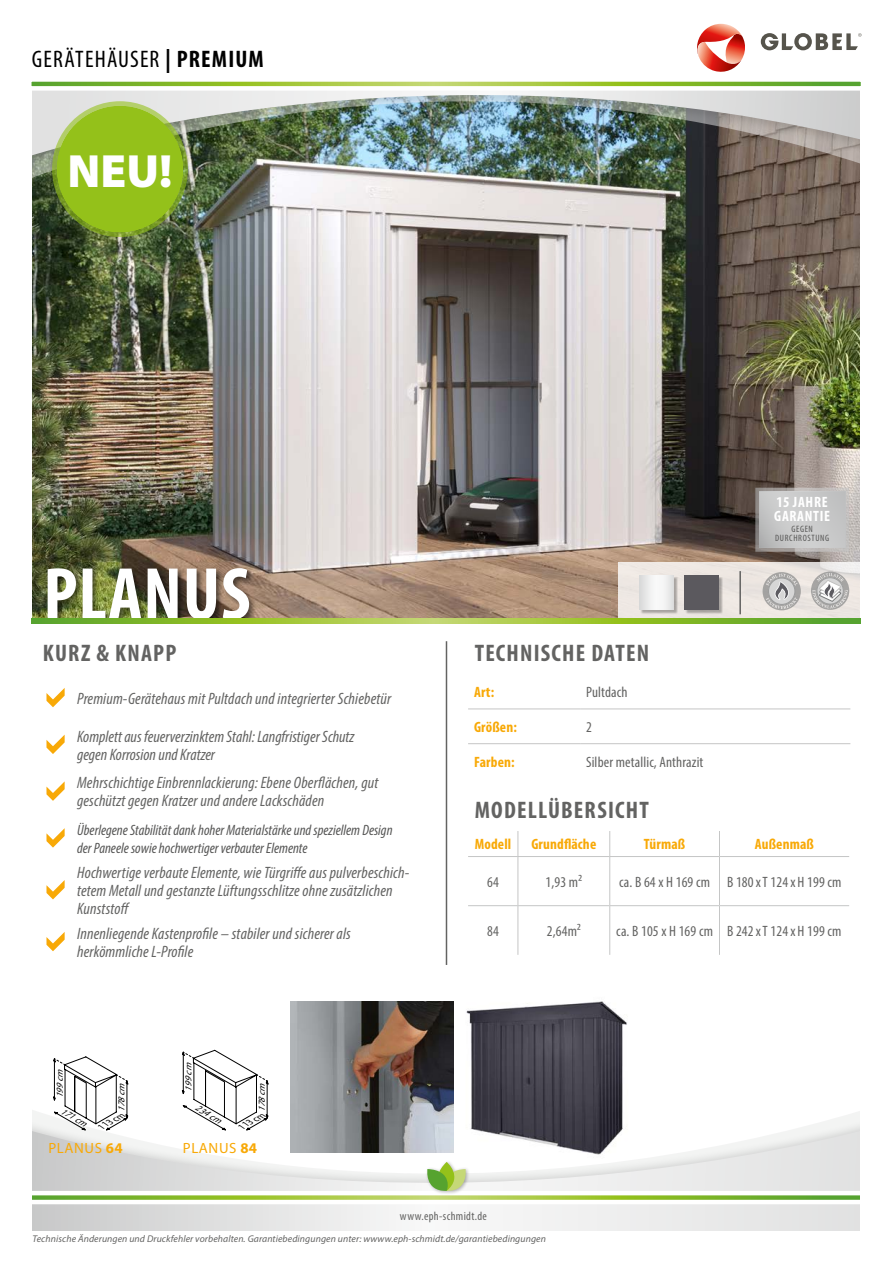
<style>
.page{position:relative;width:893px;height:1263px;background:#fff}
.page>*{position:absolute;margin:0;border:0;box-sizing:border-box;transform-origin:0 0}
.t1{font:700 condensed 75px "Myriad Pro";letter-spacing:.01em;color:#fff}
.t2{font:900 46.8px "Myriad Pro";color:#fff}
.t3{font:700 condensed 24px "Myriad Pro";letter-spacing:.05em;color:#636362}
.t4{font:condensed 24px "Myriad Pro";letter-spacing:.05em;color:#000}
.t5{font:italic condensed 16.5px/18px "Myriad Pro";letter-spacing:.01em;color:#636362}
.t6{font:condensed 15px "Myriad Pro";letter-spacing:.01em;color:#636362}
.t7{font:italic condensed 15px/18px "Myriad Pro";color:#565655}
.t8{font:700 condensed 15px "Myriad Pro";letter-spacing:.01em;color:#f8a907}
.t9{font:700 condensed 15px/13.5px "Myriad Pro";letter-spacing:.045em;color:#fff}
.t10{font:14.85px "Myriad Pro";letter-spacing:.04em;color:#f8a907}
.t11{font:condensed 12px "Myriad Pro";letter-spacing:.03em;color:#626261}
.t12{font:italic 9.75px "Myriad Pro";letter-spacing:.01em;color:#636362}
.t13{font:condensed 9.3px/9.3px "Myriad Pro";letter-spacing:.07em;color:#565655;text-align:center}
.t14{font:italic 9.15px "Myriad Pro";color:#000}
.s1{font-weight:700}
</style>
<div class="page">
<img style="left:466px;top:1001px;width:161px;height:59px">
<img style="left:32px;top:225px;width:828px;height:394px">
<svg style="left:128px;top:1060px;width:495px;height:26px"></svg>
<div style="left:0;top:1086px;width:893px;height:113px;background:#000;opacity:.15"></div>
<svg style="left:32px;top:1094px;width:829px;height:137px"></svg>
<svg style="left:32px;top:1206px;width:829px;height:24px"></svg>
<div style="left:47px;top:567px;width:210px;height:60px;background:#000;opacity:.54"></div>
<svg style="left:32px;top:193px;width:828px;height:32px;background:#a5a39a"></svg>
<div style="left:14px;top:80px;width:879px;height:113px;background:#000;opacity:.15"></div>
<img style="left:32px;top:93px;width:829px;height:63px">
<div style="left:0;top:0;width:32px;height:1263px;background:#fff"></div>
<div style="left:861px;top:0;width:32px;height:1263px;background:#fff"></div>
<svg style="left:46px;top:688px;width:19px;height:19px"></svg>
<svg style="left:46px;top:735px;width:19px;height:19px"></svg>
<svg style="left:46px;top:781px;width:19px;height:20px"></svg>
<svg style="left:46px;top:828px;width:19px;height:20px"></svg>
<svg style="left:46px;top:880px;width:19px;height:19px"></svg>
<svg style="left:46px;top:932px;width:19px;height:19px"></svg>
<hr style="left:446px;top:641px;width:1px;height:324px;background:#636362">
<div style="left:425px;top:1160px;width:45px;height:36px;background:#fff"></div>
<svg style="left:32px;top:1162px;width:829px;height:44px"></svg>
<div style="left:31px;top:621px;width:829px;height:17px;background:#fff"></div>
<svg style="left:31px;top:24px;width:831px;height:69px"></svg>
<hr style="left:468px;top:708px;width:112px;height:1px;background:#c5c6c6">
<hr style="left:580px;top:708px;width:270px;height:1px;background:#c5c6c6">
<hr style="left:468px;top:743px;width:112px;height:1px;background:#c5c6c6">
<hr style="left:580px;top:743px;width:270px;height:1px;background:#c5c6c6">
<hr style="left:518px;top:857px;width:1px;height:48px;background:#c5c6c6">
<hr style="left:609px;top:857px;width:1px;height:48px;background:#c5c6c6">
<hr style="left:719px;top:857px;width:1px;height:48px;background:#c5c6c6">
<hr style="left:518px;top:906px;width:1px;height:49px;background:#c5c6c6">
<hr style="left:609px;top:906px;width:1px;height:49px;background:#c5c6c6">
<hr style="left:719px;top:906px;width:1px;height:49px;background:#c5c6c6">
<hr style="left:468px;top:856px;width:50px;height:1px;background:#c5c6c6">
<hr style="left:518px;top:856px;width:92px;height:1px;background:#c5c6c6">
<hr style="left:610px;top:856px;width:109px;height:1px;background:#c5c6c6">
<hr style="left:719px;top:856px;width:130px;height:1px;background:#c5c6c6">
<svg style="left:518px;top:831px;width:1px;height:25px"></svg>
<svg style="left:609px;top:831px;width:1px;height:25px"></svg>
<svg style="left:719px;top:831px;width:1px;height:25px"></svg>
<hr style="left:468px;top:905px;width:50px;height:1px;background:#c5c6c6">
<hr style="left:518px;top:905px;width:92px;height:1px;background:#c5c6c6">
<hr style="left:610px;top:905px;width:109px;height:1px;background:#c5c6c6">
<hr style="left:719px;top:905px;width:130px;height:1px;background:#c5c6c6">
<svg style="left:618px;top:562px;width:243px;height:57px;background:#e8e4dc"></svg>
<hr style="left:739px;top:571px;width:2px;height:43px;background:#636362">
<div style="left:685px;top:577px;width:38px;height:37px;background:#000;opacity:.3"></div>
<div style="left:684px;top:576px;width:34px;height:34px;background:#5b595e"></div>
<div style="left:640px;top:577px;width:38px;height:37px;background:#000;opacity:.3"></div>
<svg style="left:639px;top:576px;width:34px;height:34px"></svg>
<svg style="left:32px;top:619px;width:829px;height:4px;background:#8ebd38"></svg>
<img style="left:291px;top:1001px;width:163px;height:152px">
<svg style="left:754px;top:486px;width:96px;height:67px;background:#bebdbc"></svg>
<svg style="left:53px;top:1056px;width:75px;height:74px"></svg>
<svg style="left:182px;top:1049px;width:86px;height:81px"></svg>
<div style="left:57px;top:106px;width:126px;height:127px;background:#94c11a;border-radius:50%"></div>
<div style="left:52px;top:101px;width:136px;height:136px;border:4px solid #94c11a;border-radius:50%"></div>
<svg style="left:763px;top:572px;width:38px;height:38px"></svg>
<svg style="left:811px;top:572px;width:38px;height:38px"></svg>
<h3 class="t4" style="left:32px;top:44px;width:234px">GERÄTEHÄUSER <span class="s1">| PREMIUM</span></h3>
<h2 class="t2" style="left:68px;top:140px;width:106px">NEU!</h2>
<h1 class="t1" style="left:43px;top:547px;width:209px">PLANUS</h1>
<h3 class="t3" style="left:43px;top:638px;width:135px">KURZ &amp; KNAPP</h3>
<p class="t5" style="left:77px;top:689px;width:316px">Premium-Gerätehaus mit Pultdach und integrierter Schiebetür</p>
<p class="t5" style="left:77px;top:727px;width:279px">Komplett aus feuerverzinktem Stahl: Langfristiger Schutz gegen Korrosion und Kratzer</p>
<p class="t5" style="left:77px;top:774px;width:303px">Mehrschichtige Einbrennlackierung: Ebene Oberflächen, gut geschützt gegen Kratzer und andere Lackschäden</p>
<p class="t7" style="left:77px;top:820px;width:317px">Überlegene Stabilität dank hoher Materialstärke und speziellem Design der Paneele sowie hochwertiger verbauter Elemente</p>
<p class="t5" style="left:77px;top:863px;width:334px">Hochwertige verbaute Elemente, wie Türgriffe aus pulverbeschich&shy;tetem Metall und gestanzte Lüftungsschlitze ohne zusätzlichen<br>Kunststoff</p>
<p class="t5" style="left:77px;top:924px;width:275px">Innenliegende Kastenprofile – stabiler und sicherer als herkömmliche L-Profile</p>
<p class="t14" style="left:54px;top:1098px;width:35px;rotate:-90deg">199 cm</p>
<p class="t14" style="left:116px;top:1112px;width:35px;rotate:-90deg">178cm</p>
<p class="t14" style="left:64px;top:1105px;width:29px;rotate:30deg">171 cm</p>
<p class="t14" style="left:98px;top:1122px;width:29px;rotate:-30deg">113 cm</p>
<p class="t14" style="left:183px;top:1087px;width:30px;rotate:-90deg">99 cm</p>
<p class="t14" style="left:183px;top:1092px;width:12px;rotate:-90deg">1</p>
<p class="t14" style="left:256px;top:1092px;width:14px;rotate:-90deg">m</p>
<p class="t14" style="left:256px;top:1112px;width:27px;rotate:-90deg">178 c</p>
<p class="t14" style="left:199px;top:1102px;width:29px;rotate:30deg">234 cm</p>
<p class="t14" style="left:238px;top:1122px;width:29px;rotate:-30deg">113 cm</p>
<p class="t10" style="left:48px;top:1138px;width:76px">PLANUS <span class="s1">64</span></p>
<p class="t10" style="left:183px;top:1138px;width:76px">PLANUS <span class="s1">84</span></p>
<p class="t9" style="left:774px;top:495px;width:57px">15 JAHRE<br>GARANTIE</p>
<p class="t13" style="left:775px;top:524px;width:56px">GEGEN<br>DURCHROSTUNG</p>
<h3 class="t3" style="left:475px;top:638px;width:176px">TECHNISCHE DATEN</h3>
<p class="t8" style="left:474px;top:683px;width:22px">Art:</p>
<p class="t6" style="left:586px;top:683px;width:43px">Pultdach</p>
<p class="t8" style="left:474px;top:717px;width:44px">Größen:</p>
<p class="t6" style="left:586px;top:718px;width:7px">2</p>
<p class="t8" style="left:474px;top:752px;width:42px">Farben:</p>
<p class="t6" style="left:586px;top:753px;width:119px">Silber metallic, Anthrazit</p>
<h3 class="t3" style="left:475px;top:795px;width:176px">MODELLÜBERSICHT</h3>
<p class="t8" style="left:475px;top:835px;width:38px">Modell</p>
<p class="t8" style="left:531px;top:835px;width:66px">Grundfläche</p>
<p class="t8" style="left:644px;top:835px;width:43px">Türmaß</p>
<p class="t8" style="left:755px;top:835px;width:61px">Außenmaß</p>
<p class="t6" style="left:487px;top:873px;width:13px">64</p>
<p class="t6" style="left:546px;top:873px;width:38px">1,93 m²</p>
<p class="t6" style="left:619px;top:873px;width:224px">ca. B 64 x H 169 cm B 180xT 124x H 199 cm</p>
<p class="t6" style="left:487px;top:922px;width:13px">84</p>
<p class="t6" style="left:547px;top:922px;width:35px">2,64m²</p>
<p class="t6" style="left:616px;top:922px;width:227px">ca. B 105 x H 169 cm B 242xT 124x H 199 cm</p>
<p class="t11" style="left:400px;top:1209px;width:88px">www.eph-schmidt.de</p>
<p class="t12" style="left:33px;top:1233px;width:515px">Technische Änderungen und Druckfehler vorbehalten. Garantiebedingungen unter: wwww.eph-schmidt.de/garantiebedingungen</p>
</div>
